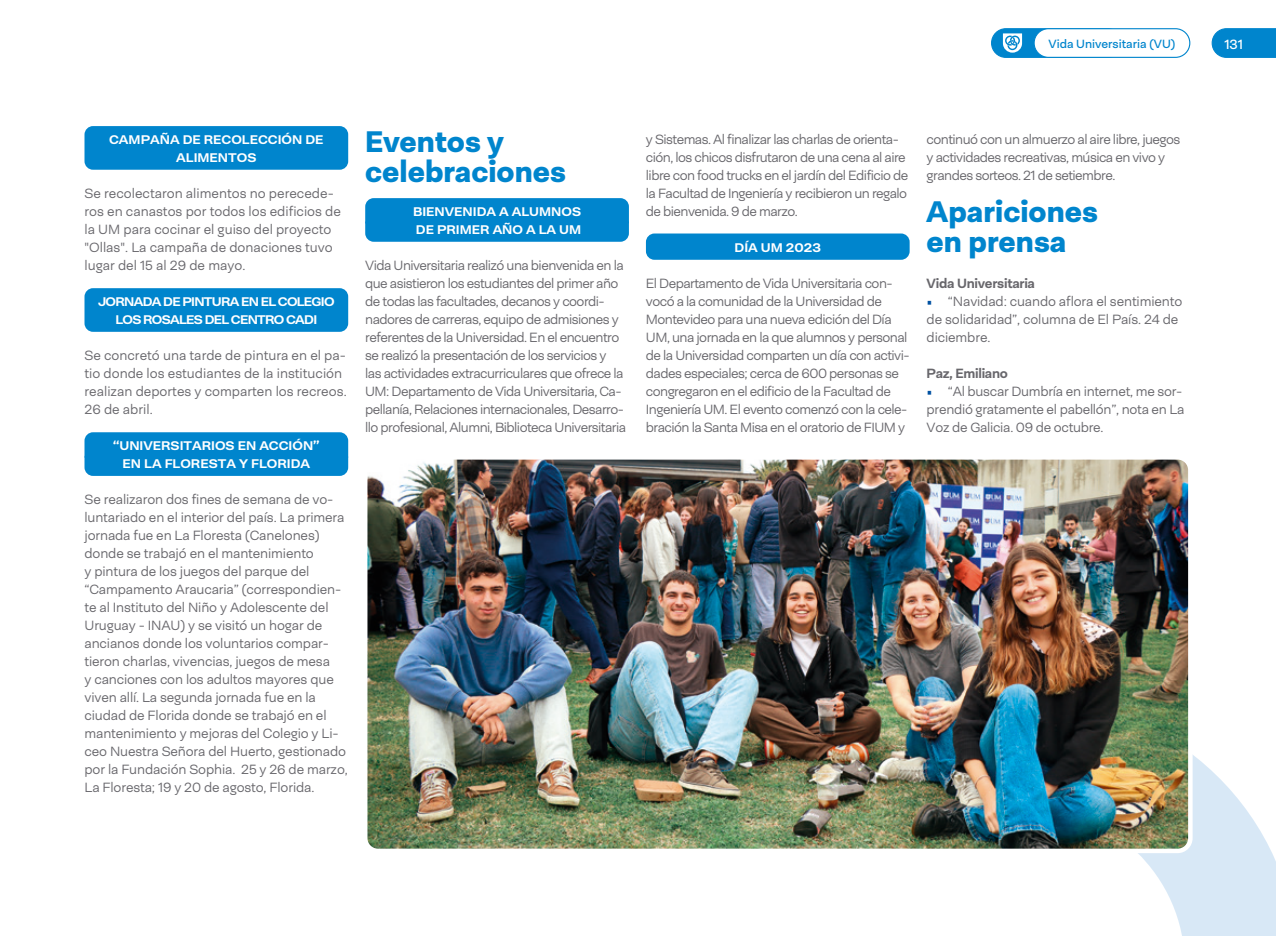
<style>
.page{position:relative;width:1276px;height:936px;background:#fff}
.page>*{position:absolute;margin:0;border:0;box-sizing:border-box;transform-origin:0 0}
.t1{font:900 30px/30px "Neogrotesk Ess";color:#0085cd}
.t2{font:300 13.5px/18px "Neogrotesk Ess";letter-spacing:-.04em;color:#68676c}
.t3{font:300 13.5px/18px "Neogrotesk Ess";letter-spacing:-.01em;color:#68676c}
.t4{font:300 13.5px/18px "Neogrotesk Ess";color:#68676c}
.t5{font:300 13.5px/18px "Neogrotesk Ess";letter-spacing:-.02em;color:#68676c}
.t6{font:700 13.5px "Neogrotesk Ess";letter-spacing:-.02em;color:#68676c}
.t7{font:13.5px "Neogrotesk Ess";color:#fff}
.t8{font:700 12.6px/18px "Neogrotesk Ess";color:#fff;text-align:center;scale:1.07 1}
.t9{font:700 12.6px/18px "Neogrotesk Ess";letter-spacing:-.05em;color:#fff;text-align:center;scale:1.07 1}
.t10{font:12px "Neogrotesk Ess";color:#0085cd}
.s1{font-family:"Titillium";font-weight:700;color:#0051a2}
</style>
<div class="page">
<div style="left:991px;top:29px;width:131px;height:28px;background:#0085cd;border-radius:14px"></div>
<div style="left:991px;top:28px;width:131px;height:30px;border:1px solid #0085cd;border-radius:14px"></div>
<svg style="left:1211px;top:28px;width:65px;height:30px;background:#108cd0"></svg>
<div style="left:1034px;top:29px;width:155px;height:28px;background:#fff;border-radius:14px"></div>
<div style="left:1033px;top:28px;width:157px;height:30px;border:1px solid #0085cd;border-radius:14px"></div>
<svg style="left:1003px;top:33px;width:19px;height:20px"></svg>
<svg style="left:1138px;top:755px;width:138px;height:180px;fill:#d8e8f6"></svg>
<div style="left:84px;top:126px;width:264px;height:44px;background:#0085cd;border-radius:9px"></div>
<div style="left:84px;top:288px;width:264px;height:44px;background:#0085cd;border-radius:9px"></div>
<div style="left:84px;top:432px;width:264px;height:23px;background:#0085cd"></div>
<div style="left:84px;top:449px;width:264px;height:27px;background:#0085cd;border-radius:9px"></div>
<svg style="left:365px;top:198px;width:264px;height:23px;background:#0486cd"></svg>
<div style="left:365px;top:215px;width:264px;height:27px;background:#0085cd;border-radius:9px"></div>
<div style="left:646px;top:233px;width:263px;height:27px;background:#0085cd;border-radius:9px"></div>
<img style="left:368px;top:460px;width:822px;height:390px">
<div style="left:363px;top:455px;width:829px;height:398px;border:4px solid #fff;border-radius:13px"></div>
<p class="t10" style="left:1048px;top:36px;width:128px">Vida Universitaria (VU)</p>
<p class="t7" style="left:1224px;top:36px;width:20px">131</p>
<p class="t8" style="left:109px;top:130px;width:202px">CAMPAÑA DE RECOLECCIÓN DE<br>ALIMENTOS</p>
<p class="t4" style="left:84px;top:184px;width:258px">Se recolectaron alimentos no perecede&shy;ros en canastos por todos los edificios de la UM para cocinar el guiso del proyecto "Ollas". La campaña de donaciones tuvo lugar del 15 al 29 de mayo.</p>
<p class="t9" style="left:98px;top:292px;width:223px">JORNADA DE PINTURA EN EL COLEGIO<br>LOS ROSALES DEL CENTRO CADI</p>
<p class="t4" style="left:84px;top:346px;width:264px">Se concretó una tarde de pintura en el pa&shy;tio donde los estudiantes de la institución realizan deportes y comparten los recreos.<br>26 de abril.</p>
<p class="t8" style="left:113px;top:436px;width:194px">“UNIVERSITARIOS EN ACCIÓN”<br>EN LA FLORESTA Y FLORIDA</p>
<p class="t3" style="left:84px;top:490px;width:265px">Se realizaron dos fines de semana de vo&shy;luntariado en el interior del país. La primera jornada fue en La Floresta (Canelones) donde se trabajó en el mantenimiento<br>y pintura de los juegos del parque del “Campamento Araucaria” (correspondien&shy;te al Instituto del Niño y Adolescente del Uruguay - INAU) y se visitó un hogar de ancianos donde los voluntarios compar&shy;tieron charlas, vivencias, juegos de mesa<br>y canciones con los adultos mayores que viven allí. La segunda jornada fue en la ciudad de Florida donde se trabajó en el mantenimiento y mejoras del Colegio y Li&shy;ceo Nuestra Señora del Huerto, gestionado por la Fundación Sophia. 25 y 26 de marzo, La Floresta; 19 y 20 de agosto, Florida.</p>
<h1 class="t1" style="left:365px;top:125px;width:202px">Eventos y celebraciones</h1>
<p class="t8" style="left:413px;top:202px;width:159px;text-align:left">BIENVENIDA A ALUMNOS<br>DE PRIMER AÑO A LA UM</p>
<p class="t2" style="left:365px;top:256px;width:262px">Vida Universitaria realizó una bienvenida en la que asistieron los estudiantes del primer año de todas las facultades, decanos y coordi&shy;nadores de carreras, equipo de admisiones y referentes de la Universidad. En el encuentro se realizó la presentación de los servicios y las actividades extracurriculares que ofrece la UM: Departamento de Vida Universitaria, Ca&shy;pellanía, Relaciones internacionales, Desarro&shy;llo profesional, Alumni, Biblioteca Universitaria</p>
<p class="t2" style="left:646px;top:130px;width:264px">y Sistemas. Al finalizar las charlas de orienta&shy;ción, los chicos disfrutaron de una cena al aire libre con food trucks en el jardín del Edificio de la Facultad de Ingeniería y recibieron un regalo de bienvenida. 9 de marzo.</p>
<p class="t8" style="left:734px;top:238px;width:82px">DÍA UM 2023</p>
<p class="t2" style="left:646px;top:274px;width:265px">El Departamento de Vida Universitaria con&shy;vocó a la comunidad de la Universidad de Montevideo para una nueva edición del Día UM, una jornada en la que alumnos y personal de la Universidad comparten un día con activi&shy;dades especiales; cerca de 600 personas se congregaron en el edificio de la Facultad de Ingeniería UM. El evento comenzó con la cele&shy;bración la Santa Misa en el oratorio de FIUM y</p>
<p class="t2" style="left:926px;top:130px;width:255px">continuó con un almuerzo al aire libre, juegos y actividades recreativas, música en vivo y grandes sorteos. 21 de setiembre.</p>
<h1 class="t1" style="left:926px;top:196px;width:173px">Apariciones en prensa</h1>
<p class="t6" style="left:926px;top:275px;width:110px">Vida Universitaria</p>
<p class="t3" style="left:926px;top:292px;width:257px"><span class="s1">•</span> “Navidad: cuando aflora el sentimiento de solidaridad”, columna de El País. 24 de diciembre.</p>
<p class="t6" style="left:926px;top:365px;width:83px">Paz, Emiliano</p>
<p class="t5" style="left:926px;top:382px;width:259px"><span class="s1">•</span> “Al buscar Dumbría en internet, me sor&shy;prendió gratamente el pabellón”, nota en La<br>Voz de Galicia. 09 de octubre.</p>
</div>
